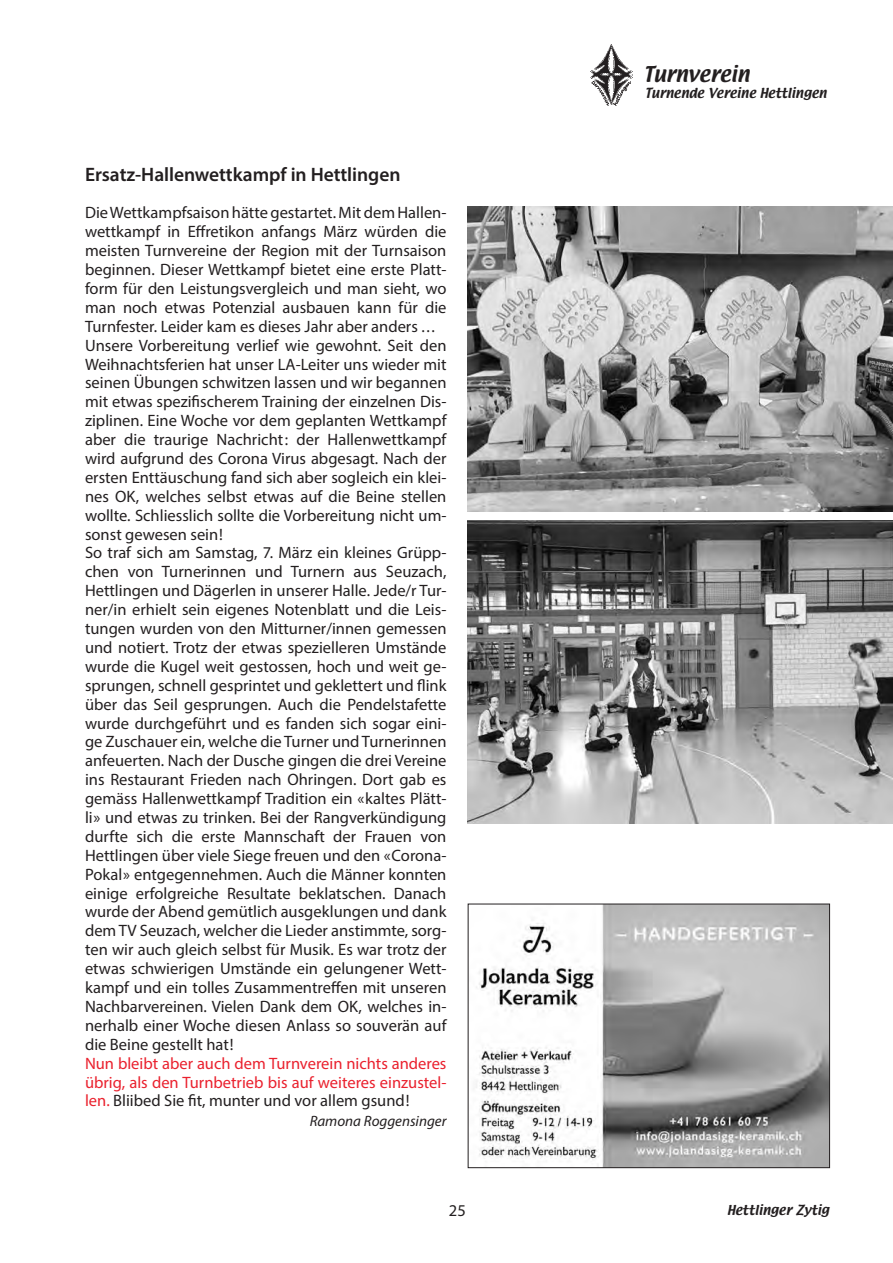
<style>
.page{position:relative;width:893px;height:1263px;background:#fff}
.page>*{position:absolute;margin:0;border:0;box-sizing:border-box;transform-origin:0 0}
.t1{font:600 19.5px "Myriad Pro";letter-spacing:-.005em;color:#231f20}
.t2{font:18.9px "Textile";color:#231f20}
.t3{font:16.5px/18.9px "Myriad Pro";color:#231f20}
.t4{font:16.5px/18.9px "Myriad Pro";color:#ea212e;text-align:justify}
.t5{font:italic 15px "Myriad Pro";color:#231f20}
.t6{font:12.15px "Textile";color:#231f20}
.t7{font:12px "Textile";letter-spacing:.005em;color:#231f20}
.s1{color:#231f20}
</style>
<div class="page">
<img style="left:468px;top:521px;width:425px;height:302px">
<img style="left:468px;top:207px;width:425px;height:304px">
<img style="left:590px;top:44px;width:42px;height:62px">
<img style="left:476px;top:906px;width:352px;height:260px">
<div style="left:468px;top:904px;width:362px;height:264px;border:1px solid #231f20"></div>
<p class="t1" style="left:85px;top:162px;width:317px">Ersatz-Hallenwettkampf in Hettlingen</p>
<p class="t3" style="left:85px;top:203px;width:363px">Die Wettkampfsaison hätte gestartet. Mit dem Hallen&shy;wettkampf in Effretikon anfangs März würden die meisten Turnvereine der Region mit der Turnsaison beginnen. Dieser Wettkampf bietet eine erste Platt&shy;form für den Leistungsvergleich und man sieht, wo man noch etwas Potenzial ausbauen kann für die Turnfester. Leider kam es dieses Jahr aber anders ...<br>Unsere Vorbereitung verlief wie gewohnt. Seit den Weihnachtsferien hat unser LA-Leiter uns wieder mit seinen Übungen schwitzen lassen und wir begannen mit etwas spezifischerem Training der einzelnen Dis&shy;ziplinen. Eine Woche vor dem geplanten Wettkampf aber die traurige Nachricht: der Hallenwettkampf wird aufgrund des Corona Virus abgesagt. Nach der ersten Enttäuschung fand sich aber sogleich ein klei&shy;nes OK, welches selbst etwas auf die Beine stellen wollte. Schliesslich sollte die Vorbereitung nicht um&shy;sonst gewesen sein!<br>So traf sich am Samstag, 7. März ein kleines Grüpp&shy;chen von Turnerinnen und Turnern aus Seuzach, Hettlingen und Dägerlen in unserer Halle. Jede/r Tur&shy;ner/in erhielt sein eigenes Notenblatt und die Leis&shy;tungen wurden von den Mitturner/innen gemessen und notiert. Trotz der etwas spezielleren Umstände wurde die Kugel weit gestossen, hoch und weit ge&shy;sprungen, schnell gesprintet und geklettert und flink über das Seil gesprungen. Auch die Pendelstafette wurde durchgeführt und es fanden sich sogar eini&shy;ge Zuschauer ein, welche die Turner und Turnerinnen anfeuerten. Nach der Dusche gingen die drei Vereine ins Restaurant Frieden nach Ohringen. Dort gab es gemäss Hallenwettkampf Tradition ein «kaltes Plätt&shy;li» und etwas zu trinken. Bei der Rangverkündigung durfte sich die erste Mannschaft der Frauen von Hettlingen über viele Siege freuen und den «Corona-Pokal» entgegennehmen. Auch die Männer konnten einige erfolgreiche Resultate beklatschen. Danach wurde der Abend gemütlich ausgeklungen und dank dem TV Seuzach, welcher die Lieder anstimmte, sorg&shy;ten wir auch gleich selbst für Musik. Es war trotz der etwas schwierigen Umstände ein gelungener Wett&shy;kampf und ein tolles Zusammentreffen mit unseren Nachbarvereinen. Vielen Dank dem OK, welches in&shy;nerhalb einer Woche diesen Anlass so souverän auf die Beine gestellt hat!</p>
<p class="t4" style="left:85px;top:1053px;width:363px">Nun bleibt aber auch dem Turnverein nichts anderes übrig, als den Turnbetrieb bis auf weiteres einzustel&shy;len. <span class="s1">Bliibed Sie fit, munter und vor allem gsund!</span></p>
<p class="t5" style="left:310px;top:1111px;width:138px">Ramona Roggensinger</p>
<p class="t2" style="left:644px;top:61px;width:107px">Turnverein</p>
<p class="t6" style="left:645px;top:84px;width:183px">Turnende Vereine Hettlingen</p>
<p class="t3" style="left:449px;top:1200px;width:18px">25</p>
<p class="t7" style="left:727px;top:1202px;width:104px">Hettlinger Zytig</p>
</div>
